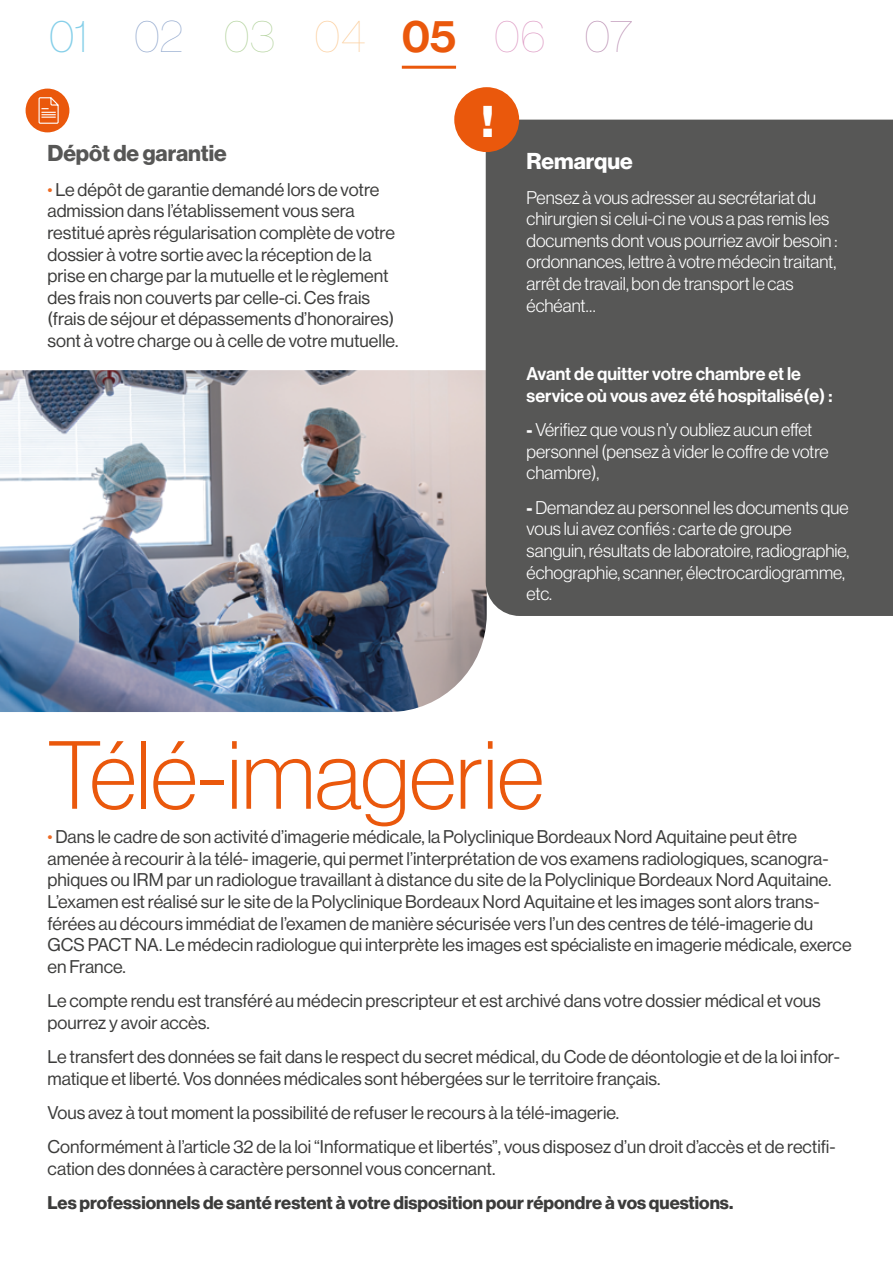
<style>
.page{position:relative;width:893px;height:1263px;background:#fff}
.page>*{position:absolute;margin:0;border:0;box-sizing:border-box;transform-origin:0 0}
.t1{font:100 94.5px "Neue Haas Display";color:#ea580c}
.t2{font:45px "Neue Haas Display X Thin";color:#85cfe9}
.t3{font:900 43.5px "Neue Haas Display";color:#fff}
.t4{font:700 22.5px "Neue Haas Display";color:#575756}
.t5{font:700 22.5px "Neue Haas Display";color:#fff}
.t6{font:18px/21.6px "Neue Haas Display";color:#3c3c3b}
.t7{font:300 18px/21.6px "Neue Haas Display";color:#fff}
.t8{font:700 18px "Neue Haas Display";color:#3c3c3b}
.t9{font:18px/21.6px "Neue Haas Display Mediu";color:#fff}
.s1{font-family:"Neue Haas Display XX Thin";color:#8ea5cc}
.s2{font-family:"Neue Haas Display XX Thin";color:#b0d199}
.s3{font-family:"Neue Haas Display XX Thin";color:#fbcb97}
.s4{font-family:"Neue Haas Display Mediu";color:#ea580c}
.s5{font-family:"Neue Haas Display XX Thin";color:#dd99c3}
.s6{font-family:"Neue Haas Display XX Thin";color:#b98db1}
.s7{font-weight:300;color:#ed6b25}
.s8{font-weight:700}
</style>
<div class="page">
<hr style="left:402px;top:66px;width:54px;height:3px;background:#ea580c">
<div style="left:26px;top:89px;width:43px;height:43px;background:#ea580c;border-radius:50%"></div>
<svg style="left:38px;top:97px;width:21px;height:27px"></svg>
<img style="left:0;top:370px;width:487px;height:342px">
<div style="left:486px;top:120px;width:407px;height:496px;background:#575756"></div>
<div style="left:454px;top:87px;width:65px;height:65px;background:#ea580c;border-radius:50%"></div>
<h2 class="t2" style="left:49px;top:11px;width:585px">01 <span class="s1">02</span> <span class="s2">03</span> <span class="s3">04</span> <span class="s4">05</span> <span class="s5">06</span> <span class="s6">07</span></h2>
<p class="t4" style="left:48px;top:140px;width:181px">Dépôt de garantie</p>
<p class="t6" style="left:48px;top:179px;width:352px"><span class="s7">•</span> Le dépôt de garantie demandé lors de votre admission dans l’établissement vous sera restitué après régularisation complète de votre dossier à votre sortie avec la réception de la prise en charge par la mutuelle et le règlement des frais non couverts par celle-ci. Ces frais (frais de séjour et dépassements d’honoraires) sont à votre charge ou à celle de votre mutuelle.</p>
<h3 class="t3" style="left:482px;top:97px;width:13px">!</h3>
<p class="t5" style="left:527px;top:148px;width:108px">Remarque</p>
<p class="t7" style="left:527px;top:186px;width:312px">Pensez à vous adresser au secrétariat du chirurgien si celui-ci ne vous a pas remis les documents dont vous pourriez avoir besoin : ordonnances, lettre à votre médecin traitant, arrêt de travail, bon de transport le cas échéant…</p>
<p class="t9" style="left:527px;top:363px;width:307px">Avant de quitter votre chambre et le service où vous avez été hospitalisé(e) :</p>
<p class="t7" style="left:527px;top:419px;width:304px"><span class="s8">-</span> Vérifiez que vous n’y oubliez aucun effet personnel (pensez à vider le coffre de votre chambre),</p>
<p class="t7" style="left:527px;top:497px;width:324px"><span class="s8">-</span> Demandez au personnel les documents que vous lui avez confiés : carte de groupe sanguin, résultats de laboratoire, radiographie, échographie, scanner, électrocardiogramme, etc.</p>
<h1 class="t1" style="left:48px;top:722px;width:498px">Télé-imagerie</h1>
<p class="t6" style="left:48px;top:826px;width:806px"><span class="s7">•</span> Dans le cadre de son activité d’imagerie médicale, la Polyclinique Bordeaux Nord Aquitaine peut être amenée à recourir à la télé- imagerie, qui permet l’interprétation de vos examens radiologiques, scanogra&shy;phiques ou IRM par un radiologue travaillant à distance du site de la Polyclinique Bordeaux Nord Aquitaine.<br>L’examen est réalisé sur le site de la Polyclinique Bordeaux Nord Aquitaine et les images sont alors trans&shy;férées au décours immédiat de l’examen de manière sécurisée vers l’un des centres de télé-imagerie du GCS PACT NA. Le médecin radiologue qui interprète les images est spécialiste en imagerie médicale, exerce en France.</p>
<p class="t6" style="left:48px;top:990px;width:775px">Le compte rendu est transféré au médecin prescripteur et est archivé dans votre dossier médical et vous pourrez y avoir accès.</p>
<p class="t6" style="left:48px;top:1046px;width:794px">Le transfert des données se fait dans le respect du secret médical, du Code de déontologie et de la loi infor&shy;matique et liberté. Vos données médicales sont hébergées sur le territoire français.</p>
<p class="t6" style="left:48px;top:1096px;width:790px;line-height:34.3px">Vous avez à tout moment la possibilité de refuser le recours à la télé-imagerie.<br>Conformément à l’article 32 de la loi “Informatique et libertés”, vous disposez d’un droit d’accès et de rectifi-</p>
<p class="t6" style="left:48px;top:1158px;width:449px">cation des données à caractère personnel vous concernant.</p>
<p class="t8" style="left:48px;top:1192px;width:687px">Les professionnels de santé restent à votre disposition pour répondre à vos questions.</p>
</div>
